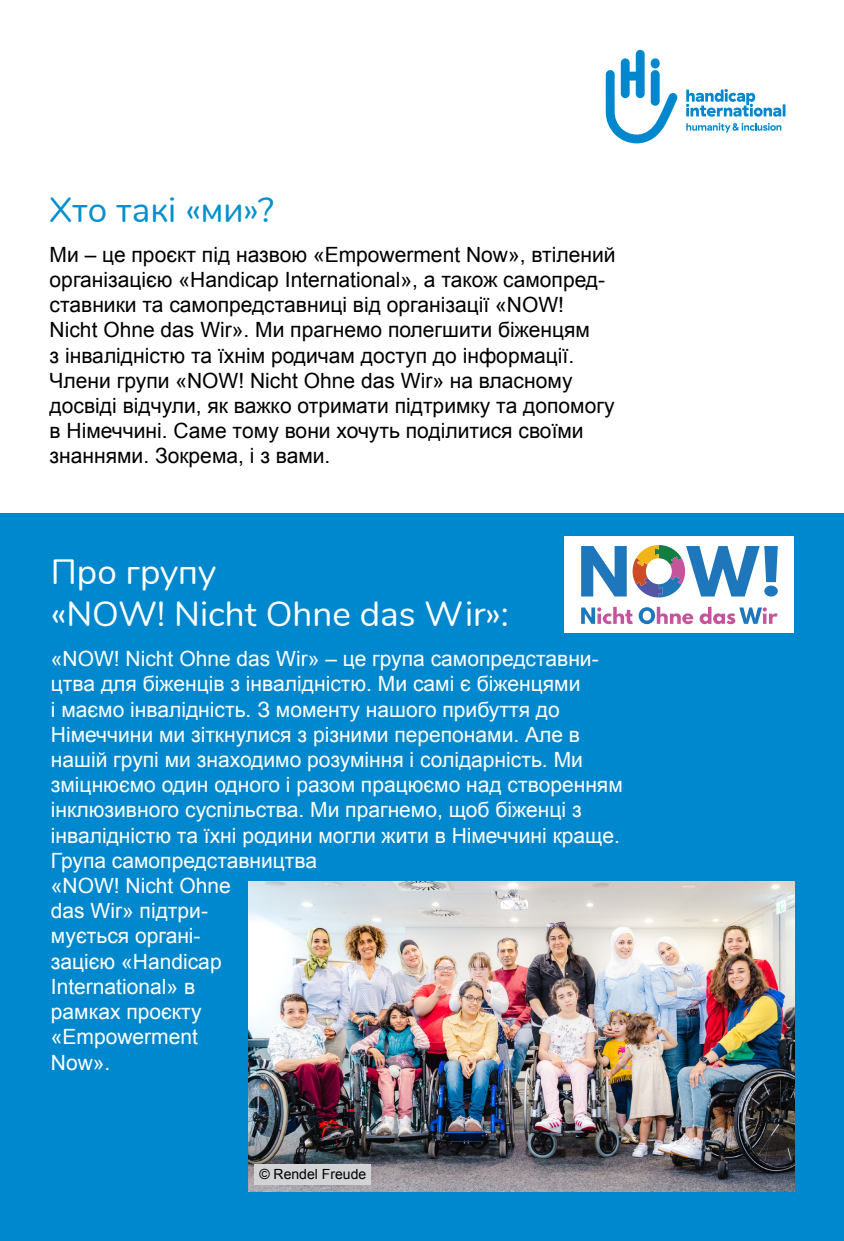
<style>
.page{position:relative;width:844px;height:1241px;background:#fff}
.page>*{position:absolute;margin:0;border:0;box-sizing:border-box;transform-origin:0 0}
.t1{font:35px/42px "Nunito";color:#fff}
.t2{font:35px "Nunito";color:#0090cf}
.t3{font:21px/25.2px "Arial";color:#fff}
.t4{font:21px/25.2px "Arial";color:#000}
.t5{font:14px "Arial";color:#000}
</style>
<div class="page">
<div style="left:0;top:513px;width:843px;height:727px;background:#0088ce"></div>
<div style="left:564px;top:536px;width:230px;height:96px;background:#fff"></div>
<svg style="left:581px;top:606px;width:51px;height:18px"></svg>
<svg style="left:638px;top:606px;width:55px;height:18px"></svg>
<svg style="left:699px;top:606px;width:78px;height:18px"></svg>
<svg style="left:581px;top:546px;width:45px;height:50px"></svg>
<svg style="left:632px;top:545px;width:145px;height:52px"></svg>
<svg style="left:605px;top:50px;width:72px;height:93px"></svg>
<svg style="left:686px;top:123px;width:95px;height:10px"></svg>
<svg style="left:686px;top:89px;width:99px;height:28px"></svg>
<img style="left:248px;top:881px;width:546px;height:310px">
<div style="left:254px;top:1163px;width:117px;height:21px;background:#d1d3d4"></div>
<h2 class="t2" style="left:50px;top:184px;width:226px">Хто такі «ми»?</h2>
<p class="t4" style="left:50px;top:242px;width:567px">Ми – це проєкт під назвою «Empowerment Now», втілений організацією «Handicap International», а також самопред&shy;ставники та самопредставниці від організації «NOW!<br>Nicht Ohne das Wir». Ми прагнемо полегшити біженцям<br>з інвалідністю та їхнім родичам доступ до інформації.<br>Члени групи «NOW! Nicht Ohne das Wir» на власному досвіді відчули, як важко отримати підтримку та допомогу в Німеччині. Саме тому вони хочуть поділитися своїми знаннями. Зокрема, і з вами.</p>
<h2 class="t1" style="left:51px;top:548px;width:459px">Про групу<br>«NOW! Nicht Ohne das Wir»:</h2>
<p class="t3" style="left:51px;top:646px;width:573px">«NOW! Nicht Ohne das Wir» – це група самопредставни&shy;цтва для біженців з інвалідністю. Ми самі є біженцями<br>і маємо інвалідність. З моменту нашого прибуття до Німеччини ми зіткнулися з різними перепонами. Але в нашій групі ми знаходимо розуміння і солідарність. Ми зміцнюємо один одного і разом працюємо над створенням інклюзивного суспільства. Ми прагнемо, щоб біженці з інвалідністю та їхні родини могли жити в Німеччині краще.<br>Група самопредставництва<br>«NOW! Nicht Ohne<br>das Wir» підтри-<br>мується органі-<br>зацією «Handicap<br>International» в<br>рамках проєкту<br>«Empowerment<br>Now».</p>
<p class="t5" style="left:259px;top:1164px;width:108px">© Rendel Freude</p>
</div>
